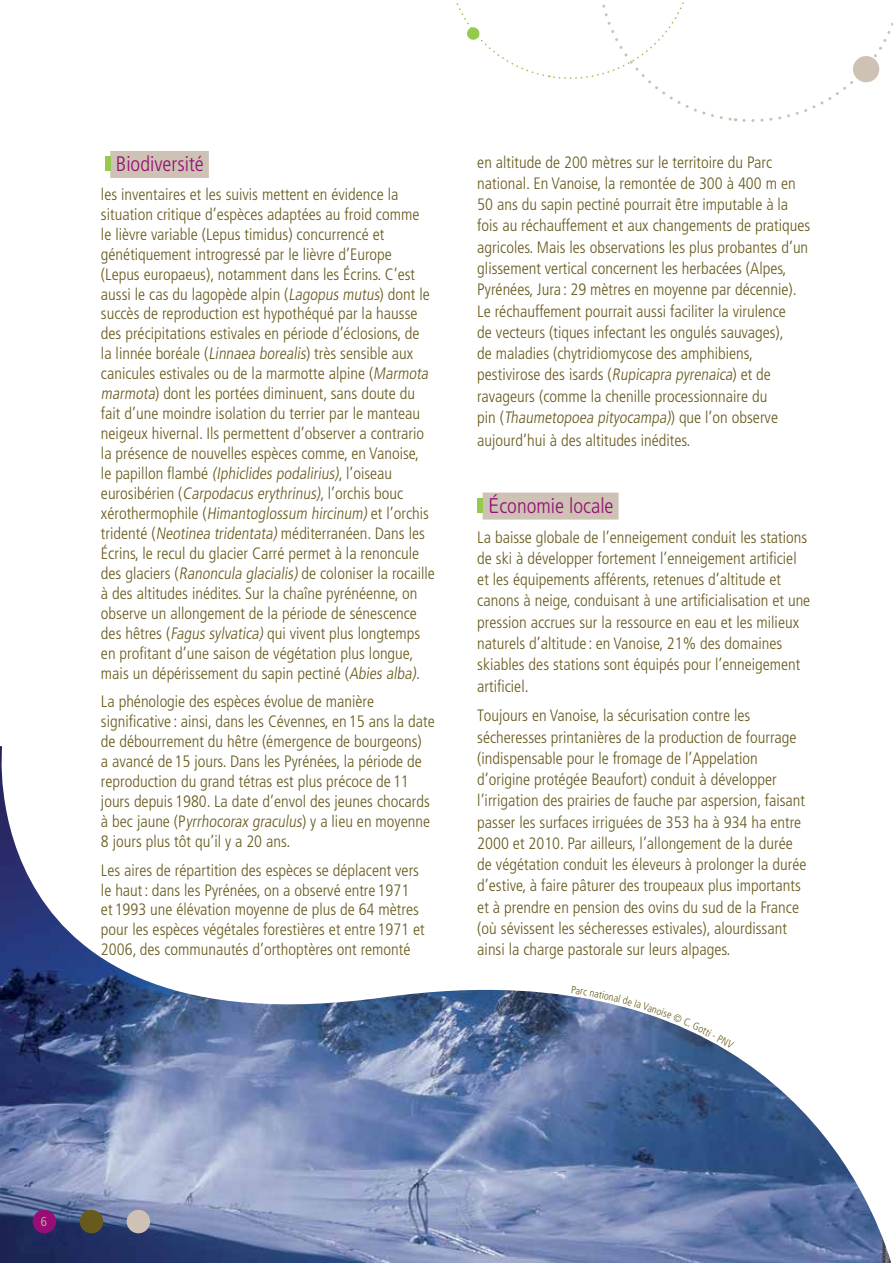
<style>
.page{position:relative;width:893px;height:1263px;background:#fff}
.page>*{position:absolute;margin:0;border:0;box-sizing:border-box;transform-origin:0 0}
.t1{font:300 condensed 21px "Frutiger LT Std";color:#960e76}
.t2{font:300 condensed 16.5px/20px "Frutiger LT Std";color:#685a1d}
.t3{font:300 condensed 12.9px "Frutiger LT Std";color:#cec2b4}
.s1{font-family:"Parisine Plus Std Clair";font-weight:700;font-stretch:normal}
</style>
<div class="page">
<div style="left:110px;top:151px;width:99px;height:27px;background:#cec2b4"></div>
<div style="left:105px;top:156px;width:5px;height:15px;background:#96ca4f"></div>
<div style="left:483px;top:493px;width:136px;height:27px;background:#cec2b4"></div>
<div style="left:477px;top:498px;width:6px;height:15px;background:#96ca4f"></div>
<svg style="left:456px;top:2px;width:437px;height:120px"></svg>
<img style="left:0;top:746px;width:891px;height:517px">
<div style="left:127px;top:1210px;width:23px;height:23px;background:#cec2b4;border-radius:50%"></div>
<div style="left:80px;top:1210px;width:23px;height:23px;background:#685a1d;border-radius:50%"></div>
<div style="left:33px;top:1210px;width:23px;height:23px;background:#960e76;border-radius:50%"></div>
<svg style="left:572px;top:986px;width:162px;height:63px"></svg>
<p class="t1" style="left:116px;top:152px;width:89px">Biodiversité</p>
<p class="t2" style="left:101px;top:184px;width:335px">les inventaires et les suivis mettent en évidence la situation critique d’espèces adaptées au froid comme<br>le lièvre variable (Lepus timidus) concurrencé et génétiquement introgressé par le lièvre d’Europe (Lepus europaeus), notamment dans les Écrins. C’est aussi le cas du lagopède alpin (Lagopus mutus) dont le succès de reproduction est hypothéqué par la hausse des précipitations estivales en période d’éclosions, de<br>la linnée boréale (Linnaea borealis) très sensible aux canicules estivales ou de la marmotte alpine (Marmota marmota) dont les portées diminuent, sans doute du fait d’une moindre isolation du terrier par le manteau neigeux hivernal. Ils permettent d’observer a contrario la présence de nouvelles espèces comme, en Vanoise,<br>l e p a p i l l o n fl a m b é (Iphiclides podalirius), l ’ o i se a u eurosibérien (Carpodacus erythrinus), l’orchis bouc xérothermophile (Himantoglossum hircinum) et l’orchis tridenté (Neotinea tridentata) méditerranéen. Dans les Écrins, le recul du glacier Carré permet à la renoncule des glaciers (Ranoncula glacialis) de coloniser la rocaille à des altitudes inédites. Sur la chaîne pyrénéenne, on observe un allongement de la période de sénescence des hêtres (Fagus sylvatica) qui vivent plus longtemps en profitant d’une saison de végétation plus longue, mais un dépérissement du sapin pectiné (Abies alba).</p>
<p class="t2" style="left:101px;top:692px;width:335px">La phénologie des espèces évolue de manière significative : ainsi, dans les Cévennes, en 15 ans la date de débourrement du hêtre (émergence de bourgeons)<br>a avancé de 15 jours. Dans les Pyrénées, la période de reproduction du grand tétras est plus précoce de 11 jours depuis 1980. La date d’envol des jeunes chocards à bec jaune (Pyrrhocorax graculus) y a lieu en moyenne 8 jours plus tôt qu’il y a 20 ans.</p>
<p class="t2" style="left:101px;top:860px;width:325px">Les aires de répartition des espèces se déplacent vers le haut: dans les Pyrénées, on a observé entre 1971 et 1993 une élévation moyenne de plus de 64 mètres pour les espèces végétales forestières et entre 1971 et 2006, des communautés d’orthoptères ont remonté</p>
<p class="t2" style="left:477px;top:152px;width:335px;line-height:21.3px">en altitude de 200 mètres sur le territoire du Parc national. En Vanoise, la remontée de 300 à 400 m en 50 ans du sapin pectiné pourrait être imputable à la fois au réchauffement et aux changements de pratiques agricoles. Mais les observations les plus probantes d’un glissement vertical concernent les herbacées (Alpes, Pyrénées, Jura : 29 mètres en moyenne par décennie).<br>Le réchauffement pourrait aussi faciliter la virulence<br>de vecteurs (tiques infectant les ongulés sauvages),<br>de maladies (chytridiomycose des amphibiens, pestivirose des isards (Rupicapra pyrenaica) et de ravageurs (comme la chenille processionnaire du<br>p i n (Thaumetopoea pityocampa)) q u e l ’ o n o b s e rve</p>
<p class="t2" style="left:477px;top:431px;width:215px">aujourd’hui à des altitudes inédites.</p>
<p class="t1" style="left:488px;top:494px;width:127px"><span class="s1">É</span>conomie locale</p>
<p class="t2" style="left:477px;top:526px;width:335px;line-height:21.3px">La baisse globale de l’enneigement conduit les stations de ski à développer fortement l’enneigement artificiel et les équipements afférents, retenues d’altitude et canons à neige, conduisant à une artificialisation et une pression accrues sur la ressource en eau et les milieux naturels d’altitude : en Vanoise, 21% des domaines skiables des stations sont équipés pour l’enneigement artificiel.</p>
<p class="t2" style="left:477px;top:705px;width:331px;line-height:21.3px">Toujours en Vanoise, la sécurisation contre les sécheresses printanières de la production de fourrage (indispensable pour le fromage de l’Appelation d’origine protégée Beaufort) conduit à développer l’irrigation des prairies de fauche par aspersion, faisant passer les surfaces irriguées de 353 ha à 934 ha entre 2000 et 2010. Par ailleurs, l’allongement de la durée de végétation conduit les éleveurs à prolonger la durée d’estive, à faire pâturer des troupeaux plus importants et à prendre en pension des ovins du sud de la France (où sévissent les sécheresses estivales), alourdissant ainsi la charge pastorale sur leurs alpages.</p>
<p class="t3" style="left:41px;top:1214px;width:8px">6</p>
</div>
